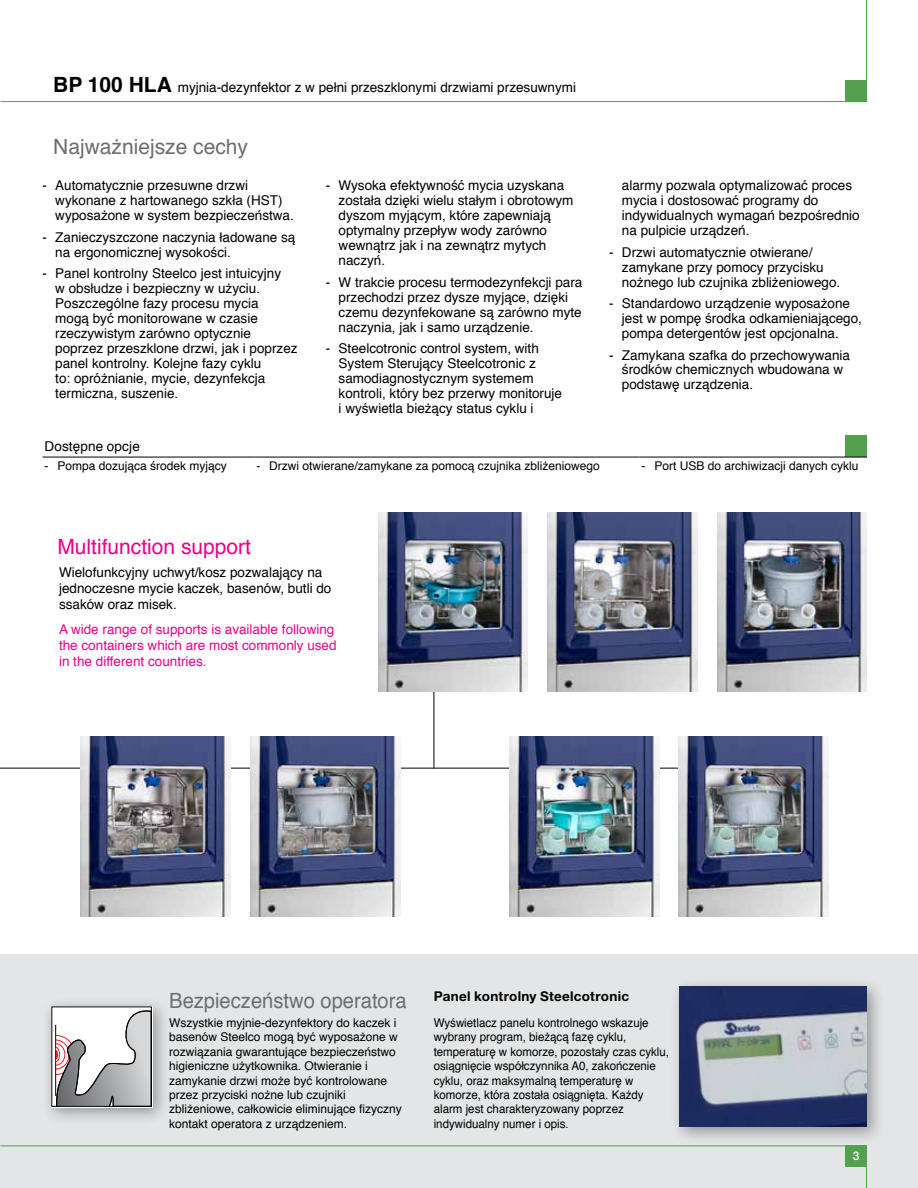
<style>
.page{position:relative;width:918px;height:1188px;background:#fff}
.page>*{position:absolute;margin:0;border:0;box-sizing:border-box;transform-origin:0 0}
.t1{font:21px "Helvetica";color:#6d6e71;scale:.96 1}
.t2{font:21px "Helvetica";color:#ec008c}
.t3{font:21px "Helvetica";color:#6d6e71}
.t4{font:13.5px/15px "Helvetica";color:#000}
.t5{font:13.5px/16.2px "Helvetica";color:#ec008c}
.t6{font:700 13.5px "Helvetica Neue LT Std";letter-spacing:.015em;color:#000}
.t7{font:12px/14.4px "Helvetica";color:#000}
.t8{font:12px/14.4px "Helvetica";color:#000;scale:.96 1}
.t9{font:500 12px "Helvetica Neue LT Std";color:#fff}
.s1{font-weight:700;font-size:21px}
</style>
<div class="page">
<hr style="left:434px;top:634px;width:1px;height:134px;background:#000">
<hr style="left:0;top:768px;width:781px;height:1px;background:#000">
<div style="left:846px;top:436px;width:21px;height:21px;background:#53a04f"></div>
<div style="left:0;top:954px;width:918px;height:234px;background:#e4e5e6"></div>
<div style="left:41px;top:996px;width:130px;height:130px;background:#000;opacity:.35"></div>
<svg style="left:51px;top:1006px;width:101px;height:101px;background:#c4c2c3"></svg>
<div style="left:669px;top:976px;width:216px;height:169px;background:#000;opacity:.35"></div>
<img style="left:679px;top:986px;width:188px;height:141px">
<img style="left:717px;top:512px;width:150px;height:179px">
<img style="left:378px;top:512px;width:150px;height:179px">
<img style="left:548px;top:512px;width:149px;height:179px">
<img style="left:509px;top:737px;width:150px;height:179px">
<img style="left:679px;top:737px;width:150px;height:179px">
<img style="left:81px;top:737px;width:150px;height:179px">
<img style="left:250px;top:737px;width:150px;height:179px">
<svg style="left:0;top:1145px;width:867px;height:43px"></svg>
<div style="left:846px;top:1145px;width:21px;height:22px;background:#53a04f"></div>
<svg style="left:0;top:0;width:867px;height:102px"></svg>
<hr style="left:43px;top:457px;width:211px;height:1px;background:#000">
<hr style="left:254px;top:457px;width:385px;height:1px;background:#000">
<hr style="left:639px;top:457px;width:228px;height:1px;background:#000">
<p class="t4" style="left:53px;top:80px;width:524px"><span class="s1">BP 100 HLA</span> myjnia-dezynfektor z w pełni przeszklonymi drzwiami przesuwnymi</p>
<h1 class="t3" style="left:53px;top:130px;width:196px">Najważniejsze cechy</h1>
<p class="t4" style="left:55px;top:179px;width:240px;text-indent:-13px">- Automatycznie przesuwne drzwi wykonane z hartowanego szkła (HST) wyposażone w system bezpieczeństwa.</p>
<p class="t4" style="left:55px;top:230px;width:242px;text-indent:-13px">- Zanieczyszczone naczynia ładowane są na ergonomicznej wysokości.</p>
<p class="t4" style="left:55px;top:266px;width:244px;text-indent:-13px">- Panel kontrolny Steelco jest intuicyjny<br>w obsłudze i bezpieczny w użyciu.<br>Poszczególne fazy procesu mycia<br>mogą być monitorowane w czasie rzeczywistym zarówno optycznie poprzez przeszklone drzwi, jak i poprzez panel kontrolny. Kolejne fazy cyklu<br>to: opróżnianie, mycie, dezynfekcja termiczna, suszenie.</p>
<p class="t4" style="left:339px;top:179px;width:236px;text-indent:-13px">- Wysoka efektywność mycia uzyskana została dzięki wielu stałym i obrotowym dyszom myjącym, które zapewniają optymalny przepływ wody zarówno wewnątrz jak i na zewnątrz mytych naczyń.</p>
<p class="t4" style="left:339px;top:275px;width:245px;text-indent:-13px">- W trakcie procesu termodezynfekcji para przechodzi przez dysze myjące, dzięki czemu dezynfekowane są zarówno myte naczynia, jak i samo urządzenie.</p>
<p class="t4" style="left:339px;top:341px;width:225px;text-indent:-13px">- Steelcotronic control system, with System Sterujący Steelcotronic z samodiagnostycznym systemem kontroli, który bez przerwy monitoruje i wyświetla bieżący status cyklu i</p>
<p class="t4" style="left:622px;top:179px;width:239px">alarmy pozwala optymalizować proces mycia i dostosować programy do indywidualnych wymagań bezpośrednio na pulpicie urządzeń.</p>
<p class="t4" style="left:622px;top:245px;width:220px;text-indent:-13px">- Drzwi automatycznie otwierane/ zamykane przy pomocy przycisku nożnego lub czujnika zbliżeniowego.</p>
<p class="t4" style="left:622px;top:296px;width:242px;text-indent:-13px">- Standardowo urządzenie wyposażone jest w pompę środka odkamieniającego, pompa detergentów jest opcjonalna.</p>
<p class="t4" style="left:622px;top:348px;width:230px;text-indent:-13px">- Zamykana szafka do przechowywania środków chemicznych wbudowana w podstawę urządzenia.</p>
<p class="t4" style="left:45px;top:440px;width:97px">Dostępne opcje</p>
<p class="t7" style="left:45px;top:459px;width:184px">- Pompa dozująca środek myjący</p>
<p class="t7" style="left:256px;top:459px;width:345px">- Drzwi otwierane/zamykane za pomocą czujnika zbliżeniowego</p>
<p class="t7" style="left:642px;top:459px;width:218px">- Port USB do archiwizacji danych cyklu</p>
<h1 class="t2" style="left:57px;top:530px;width:195px">Multifunction support</h1>
<p class="t4" style="left:59px;top:564px;width:274px;line-height:16.2px">Wielofunkcyjny uchwyt/kosz pozwalający na jednoczesne mycie kaczek, basenów, butli do ssaków oraz misek.</p>
<p class="t5" style="left:59px;top:621px;width:279px">A wide range of supports is available following the containers which are most commonly used in the different countries.</p>
<h1 class="t1" style="left:169px;top:984px;width:249px">Bezpieczeństwo operatora</h1>
<p class="t6" style="left:434px;top:988px;width:197px">Panel kontrolny Steelcotronic</p>
<p class="t7" style="left:169px;top:1016px;width:234px">Wszystkie myjnie-dezynfektory do kaczek i basenów Steelco mogą być wyposażone w rozwiązania gwarantujące bezpieczeństwo higieniczne użytkownika. Otwieranie i zamykanie drzwi może być kontrolowane przez przyciski nożne lub czujniki zbliżeniowe, całkowicie eliminujące fizyczny kontakt operatora z urządzeniem.</p>
<p class="t8" style="left:434px;top:1016px;width:247px">Wyświetlacz panelu kontrolnego wskazuje wybrany program, bieżącą fazę cyklu, temperaturę w komorze, pozostały czas cyklu, osiągnięcie współczynnika A0, zakończenie cyklu, oraz maksymalną temperaturę w komorze, która została osiągnięta. Każdy alarm jest charakteryzowany poprzez indywidualny numer i opis.</p>
<p class="t9" style="left:853px;top:1149px;width:8px">3</p>
</div>
